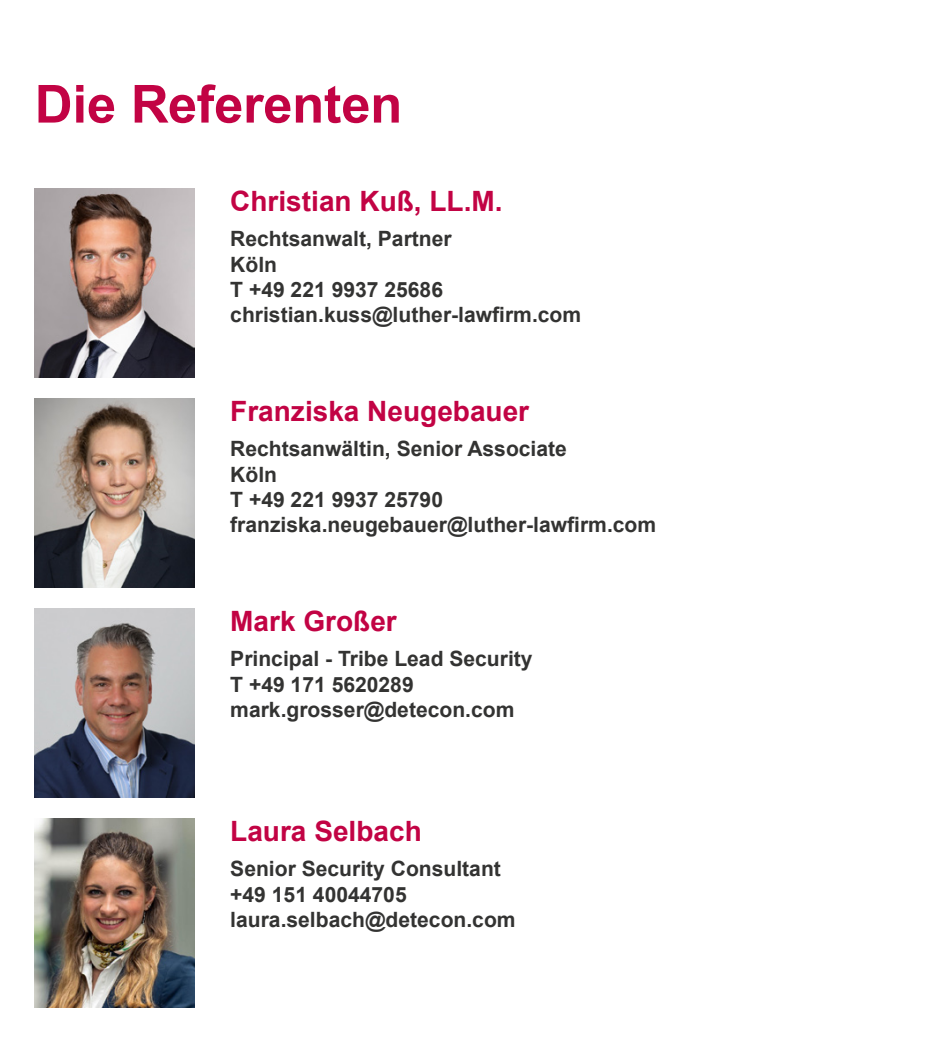
<style>
.page{position:relative;width:943px;height:1042px;background:#fff}
.page>*{position:absolute;margin:0;border:0;box-sizing:border-box;transform-origin:0 0}
.t1{font:700 52.5px "Arial";letter-spacing:-.005em;color:#c20344}
.t2{font:700 28px "Arial";color:#c20344}
.t3{font:700 21px/25.4px "Arial";color:#333332}
</style>
<div class="page">
<img style="left:35px;top:188px;width:159px;height:189px">
<img style="left:35px;top:608px;width:159px;height:189px">
<img style="left:35px;top:398px;width:159px;height:189px">
<img style="left:35px;top:818px;width:159px;height:189px">
<h1 class="t1" style="left:35px;top:67px;width:369px">Die Referenten</h1>
<h2 class="t2" style="left:230px;top:182px;width:274px">Christian Kuß, LL.M.</h2>
<p class="t3" style="left:230px;top:226px;width:352px">Rechtsanwalt, Partner<br>Köln<br>T +49 221 9937 25686 christian.kuss@luther-lawfirm.com</p>
<h2 class="t2" style="left:230px;top:391px;width:300px">Franziska Neugebauer</h2>
<p class="t3" style="left:230px;top:436px;width:427px">Rechtsanwältin, Senior Associate<br>Köln<br>T +49 221 9937 25790 franziska.neugebauer@luther-lawfirm.com</p>
<h2 class="t2" style="left:230px;top:601px;width:168px">Mark Großer</h2>
<p class="t3" style="left:230px;top:646px;width:304px">Principal - Tribe Lead Security<br>T +49 171 5620289 mark.grosser@detecon.com</p>
<h2 class="t2" style="left:230px;top:811px;width:193px">Laura Selbach</h2>
<p class="t3" style="left:230px;top:856px;width:287px">Senior Security Consultant +49 151 40044705 laura.selbach@detecon.com</p>
</div>
